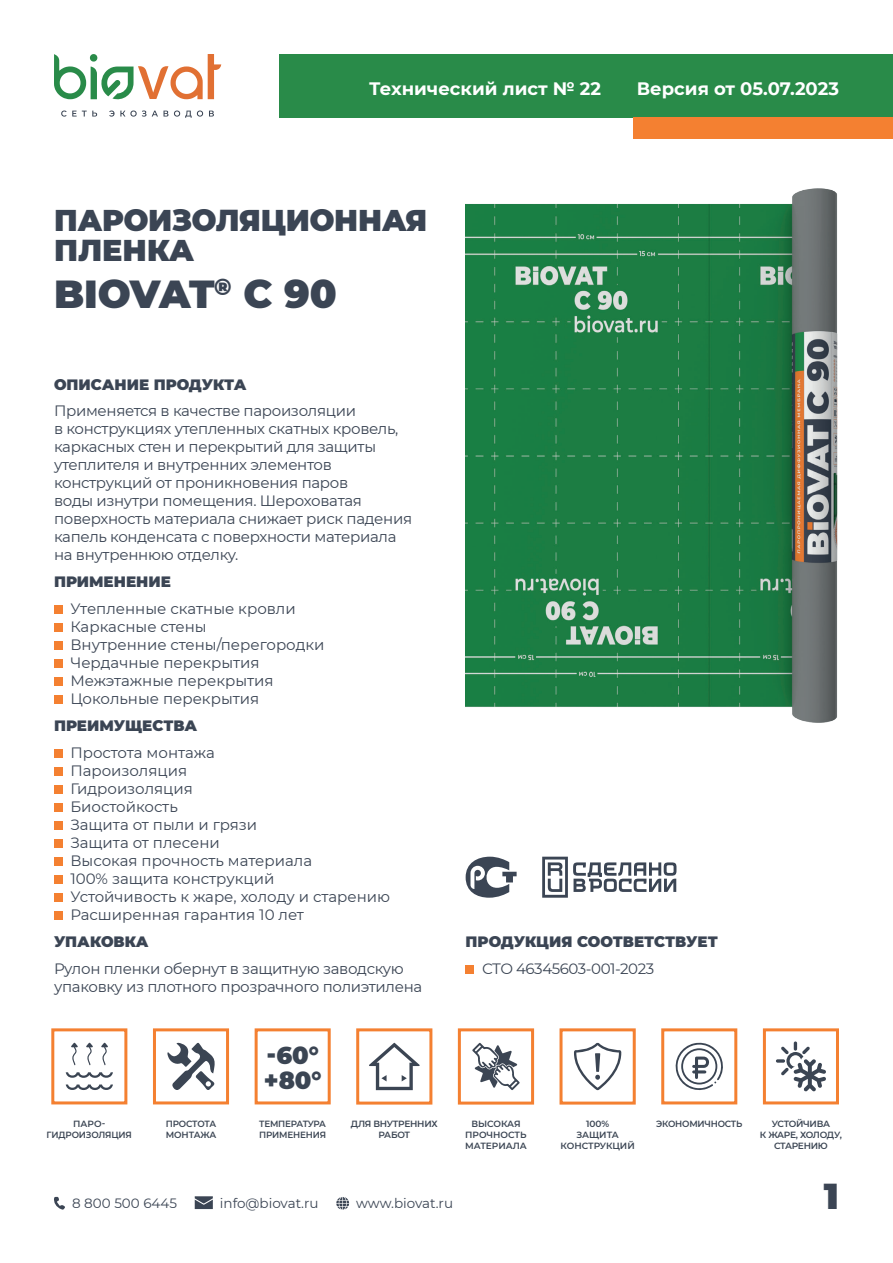
<style>
.page{position:relative;width:893px;height:1263px;background:#fff}
.page>*{position:absolute;margin:0;border:0;box-sizing:border-box;transform-origin:0 0}
.t1{font:900 39px "Montserrat";letter-spacing:-.015em;color:#3b4554}
.t2{font:900 36px "Montserrat";color:#3b4554}
.t3{font:900 30px/30px "Montserrat";letter-spacing:-.01em;color:#3b4554}
.t4{font:900 24px/24px "Montserrat";color:#3b4553}
.t5{font:700 18px "Montserrat";color:#fff}
.t6{font:15px/18px "Montserrat";letter-spacing:-.02em;color:#3b4554}
.t7{font:15px/18px "Montserrat";color:#3b4554}
.t8{font:900 15px "Montserrat";color:#3b4554}
.t9{font:13.5px "Montserrat";color:#3b4554}
.t10{font:600 9px/10.8px "Montserrat";letter-spacing:-.025em;color:#3b4553;text-align:center}
.t11{font:600 9px/10.8px "Montserrat";color:#3b4553;text-align:center}
</style>
<div class="page">
<div style="left:279px;top:54px;width:614px;height:64px;background:#298b49"></div>
<div style="left:634px;top:118px;width:259px;height:21px;background:#f48031"></div>
<svg style="left:54px;top:54px;width:167px;height:46px"></svg>
<svg style="left:61px;top:110px;width:153px;height:8px"></svg>
<svg style="left:54px;top:1196px;width:11px;height:14px"></svg>
<svg style="left:195px;top:1196px;width:18px;height:13px"></svg>
<svg style="left:336px;top:1197px;width:13px;height:13px"></svg>
<img style="left:466px;top:188px;width:372px;height:535px">
<div style="left:54px;top:605px;width:9px;height:9px;background:#f48031"></div>
<div style="left:54px;top:623px;width:9px;height:9px;background:#f48031"></div>
<div style="left:54px;top:641px;width:9px;height:9px;background:#f48031"></div>
<div style="left:54px;top:659px;width:9px;height:9px;background:#f48031"></div>
<div style="left:54px;top:677px;width:9px;height:9px;background:#f48031"></div>
<div style="left:54px;top:695px;width:9px;height:9px;background:#f48031"></div>
<div style="left:54px;top:749px;width:9px;height:9px;background:#f48031"></div>
<div style="left:54px;top:767px;width:9px;height:9px;background:#f48031"></div>
<div style="left:54px;top:785px;width:9px;height:9px;background:#f48031"></div>
<div style="left:54px;top:803px;width:9px;height:9px;background:#f48031"></div>
<div style="left:54px;top:821px;width:9px;height:9px;background:#f48031"></div>
<div style="left:54px;top:839px;width:9px;height:9px;background:#f48031"></div>
<div style="left:54px;top:857px;width:9px;height:9px;background:#f48031"></div>
<div style="left:54px;top:875px;width:9px;height:9px;background:#f48031"></div>
<div style="left:54px;top:893px;width:9px;height:9px;background:#f48031"></div>
<div style="left:54px;top:911px;width:9px;height:9px;background:#f48031"></div>
<div style="left:466px;top:965px;width:8px;height:8px;background:#f48031"></div>
<svg style="left:466px;top:857px;width:51px;height:41px"></svg>
<svg style="left:542px;top:857px;width:134px;height:41px"></svg>
<svg style="left:167px;top:1042px;width:48px;height:48px"></svg>
<div style="left:153px;top:1028px;width:76px;height:76px;border:3px solid #f48031"></div>
<div style="left:255px;top:1028px;width:76px;height:76px;border:3px solid #f48031"></div>
<div style="left:458px;top:1028px;width:76px;height:76px;border:3px solid #f48031"></div>
<svg style="left:472px;top:1042px;width:48px;height:48px"></svg>
<div style="left:356px;top:1028px;width:76px;height:76px;border:3px solid #f48031"></div>
<svg style="left:369px;top:1043px;width:51px;height:47px"></svg>
<div style="left:559px;top:1028px;width:77px;height:76px;border:3px solid #f48031"></div>
<svg style="left:574px;top:1042px;width:47px;height:48px"></svg>
<div style="left:661px;top:1028px;width:76px;height:76px;border:3px solid #f48031"></div>
<svg style="left:675px;top:1042px;width:48px;height:48px"></svg>
<div style="left:51px;top:1028px;width:76px;height:76px;border:3px solid #f48031"></div>
<svg style="left:66px;top:1043px;width:47px;height:47px"></svg>
<div style="left:763px;top:1028px;width:76px;height:76px;border:3px solid #f48031"></div>
<svg style="left:776px;top:1041px;width:50px;height:50px"></svg>
<p class="t5" style="left:369px;top:75px;width:233px">Технический лист № 22</p>
<p class="t5" style="left:637px;top:75px;width:204px">Версия от 05.07.2023</p>
<h3 class="t3" style="left:54px;top:203px;width:375px">ПАРОИЗОЛЯЦИОННАЯ<br>ПЛЕНКА</h3>
<h1 class="t1" style="left:54px;top:265px;width:284px">BIOVAT<sup>®</sup> C 90</h1>
<p class="t8" style="left:54px;top:373px;width:194px">ОПИСАНИЕ ПРОДУКТА</p>
<p class="t6" style="left:54px;top:401px;width:360px">Применяется в качестве пароизоляции<br>в конструкциях утепленных скатных кровель, каркасных стен и перекрытий для защиты утеплителя и внутренних элементов конструкций от проникновения паров<br>воды изнутри помещения. Шероховатая поверхность материала снижает риск падения капель конденсата с поверхности материала на внутреннюю отделку.</p>
<p class="t8" style="left:54px;top:571px;width:118px">ПРИМЕНЕНИЕ</p>
<p class="t7" style="left:70px;top:599px;width:256px">Утепленные скатные кровли<br>Каркасные стены<br>Внутренние стены/перегородки<br>Чердачные перекрытия<br>Межэтажные перекрытия<br>Цокольные перекрытия</p>
<p class="t8" style="left:54px;top:715px;width:145px">ПРЕИМУЩЕСТВА</p>
<p class="t7" style="left:70px;top:743px;width:321px">Простота монтажа<br>Пароизоляция<br>Гидроизоляция<br>Биостойкость<br>Защита от пыли и грязи<br>Защита от плесени<br>Высокая прочность материала<br>100% защита конструкций<br>Устойчивость к жаре, холоду и старению<br>Расширенная гарантия 10 лет</p>
<p class="t8" style="left:54px;top:930px;width:96px">УПАКОВКА</p>
<p class="t6" style="left:54px;top:959px;width:370px">Рулон пленки обернут в защитную заводскую упаковку из плотного прозрачного полиэтилена</p>
<h3 class="t4" style="left:264px;top:1042px;width:59px">-60° +80°</h3>
<p class="t8" style="left:466px;top:930px;width:254px">ПРОДУКЦИЯ СООТВЕТСТВУЕТ</p>
<p class="t6" style="left:482px;top:959px;width:174px">СТО 46345603-001-2023</p>
<p class="t10" style="left:47px;top:1118px;width:87px">ПАРО-<br>ГИДРОИЗОЛЯЦИЯ</p>
<p class="t11" style="left:465px;top:1118px;width:63px">ВЫСОКАЯ<br>ПРОЧНОСТЬ<br>МАТЕРИАЛА</p>
<p class="t11" style="left:560px;top:1118px;width:76px">100%<br>ЗАЩИТА<br>КОНСТРУКЦИЙ</p>
<p class="t10" style="left:760px;top:1118px;width:84px">УСТОЙЧИВА<br>К ЖАРЕ, ХОЛОДУ,<br>СТАРЕНИЮ</p>
<p class="t10" style="left:166px;top:1118px;width:52px;text-align:left">ПРОСТОТА<br>МОНТАЖА</p>
<p class="t10" style="left:259px;top:1118px;width:68px;text-align:left">ТЕМПЕРАТУРА<br>ПРИМЕНЕНИЯ</p>
<p class="t10" style="left:351px;top:1118px;width:88px">ДЛЯ ВНУТРЕННИХ<br>РАБОТ</p>
<p class="t10" style="left:656px;top:1118px;width:88px">ЭКОНОМИЧНОСТЬ</p>
<p class="t9" style="left:72px;top:1193px;width:106px">8 800 500 6445</p>
<p class="t9" style="left:220px;top:1193px;width:100px">info@biovat.ru</p>
<p class="t9" style="left:356px;top:1193px;width:98px">www.biovat.ru</p>
<h2 class="t2" style="left:824px;top:1169px;width:17px">1</h2>
</div>
